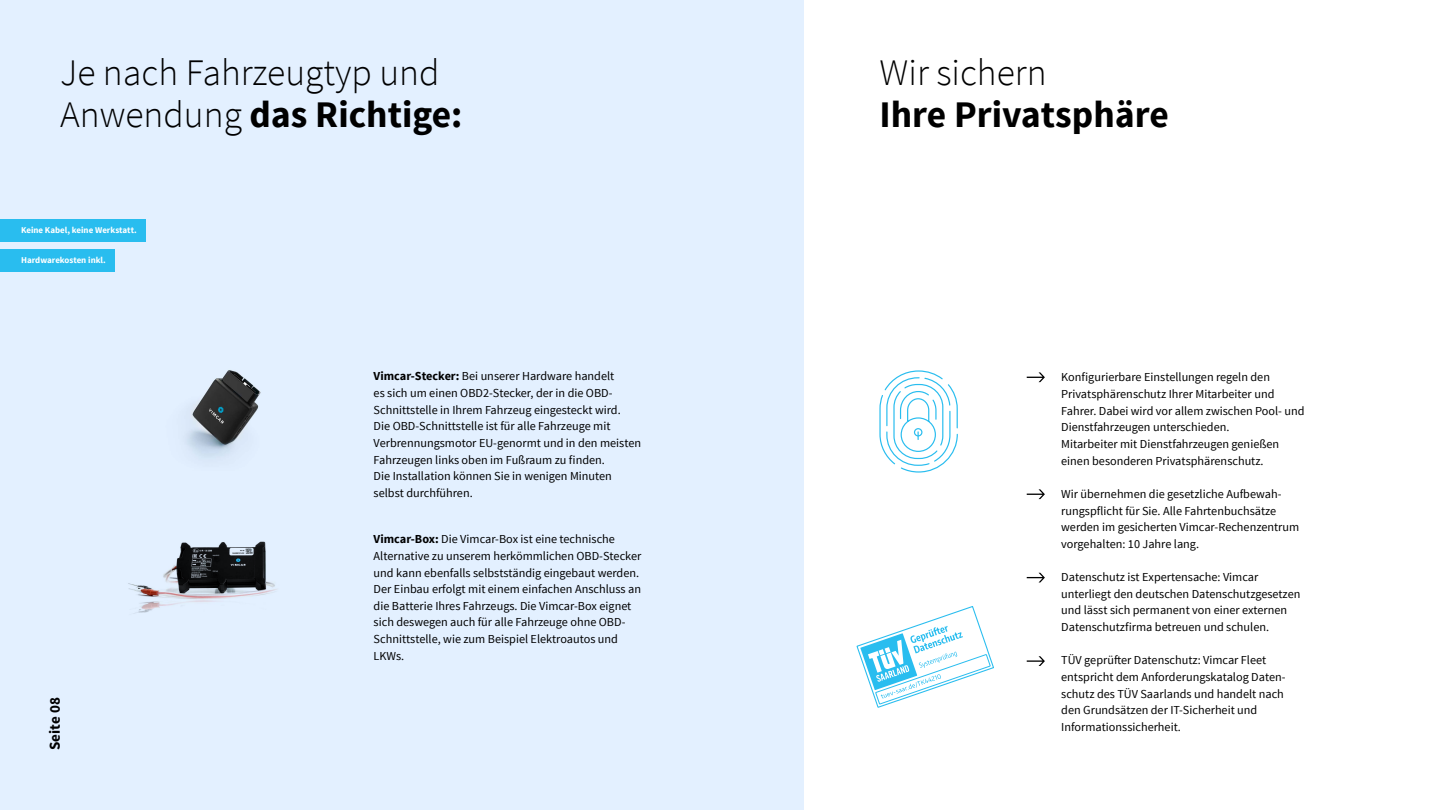
<style>
.page{position:relative;width:1440px;height:810px;background:#fff}
.page>*{position:absolute;margin:0;border:0;box-sizing:border-box;transform-origin:0 0}
.t1{font:300 37.5px/42px "Source Sans Pro";color:#000}
.t2{font:700 37.5px "Source Sans Pro";color:#000}
.t3{font:700 15px "Source Sans Pro";color:#000}
.t4{font:12.23px/16.6px "Source Sans Pro";color:#000}
.t5{font:700 8.85px "Source Sans Pro";color:#fff}
.s1{font-weight:700}
</style>
<div class="page">
<div style="left:0;top:0;width:803px;height:810px;background:#e3f0ff"></div>
<svg style="left:1027px;top:372px;width:18px;height:10px"></svg>
<svg style="left:1027px;top:489px;width:18px;height:10px"></svg>
<svg style="left:1027px;top:573px;width:18px;height:9px"></svg>
<svg style="left:879px;top:370px;width:79px;height:103px"></svg>
<img style="left:185px;top:370px;width:76px;height:90px">
<img style="left:128px;top:541px;width:149px;height:73px">
<div style="left:0;top:220px;width:145px;height:22px;background:#29bdef"></div>
<div style="left:0;top:249px;width:115px;height:22px;background:#29bdef"></div>
<svg style="left:1027px;top:656px;width:18px;height:10px"></svg>
<svg style="left:856px;top:606px;width:138px;height:102px"></svg>
<h1 class="t1" style="left:60px;top:51px;width:404px">Je nach Fahrzeugtyp und<br>Anwendung <span class="s1">das Richtige:</span></h1>
<p class="t5" style="left:21px;top:225px;width:117px">Keine Kabel, keine Werkstatt.</p>
<p class="t5" style="left:21px;top:255px;width:86px">Hardwarekosten inkl.</p>
<p class="t3" style="left:45px;top:750px;width:54px;rotate:-90deg">Seite 08</p>
<p class="t4" style="left:374px;top:368px;width:269px"><span class="s1">Vimcar-Stecker:</span> Bei unserer Hardware handelt<br>es sich um einen OBD2-Stecker, der in die OBD-Schnittstelle in Ihrem Fahrzeug eingesteckt wird.<br>Die OBD-Schnittstelle ist für alle Fahrzeuge mit Verbrennungsmotor EU-genormt und in den meisten Fahrzeugen links oben im Fußraum zu finden.<br>Die Installation können Sie in wenigen Minuten selbst durchführen.</p>
<p class="t4" style="left:374px;top:531px;width:269px"><span class="s1">Vimcar-Box:</span> Die Vimcar-Box ist eine technische Alternative zu unserem herkömmlichen OBD-Stecker und kann ebenfalls selbstständig eingebaut werden.<br>Der Einbau erfolgt mit einem einfachen Anschluss an die Batterie Ihres Fahrzeugs. Die Vimcar-Box eignet sich deswegen auch für alle Fahrzeuge ohne OBD-Schnittstelle, wie zum Beispiel Elektroautos und LKWs.</p>
<h1 class="t1" style="left:880px;top:51px;width:169px">Wir sichern</h1>
<h1 class="t2" style="left:880px;top:90px;width:291px">Ihre Privatsphäre</h1>
<p class="t4" style="left:1061px;top:369px;width:245px">Konfigurierbare Einstellungen regeln den Privatsphärenschutz Ihrer Mitarbeiter und Fahrer. Dabei wird vor allem zwischen Pool- und Dienstfahrzeugen unterschieden.<br>Mitarbeiter mit Dienstfahrzeugen genießen einen besonderen Privatsphärenschutz.</p>
<p class="t4" style="left:1061px;top:486px;width:240px">Wir übernehmen die gesetzliche Aufbewah&shy;rungspflicht für Sie. Alle Fahrtenbuchsätze werden im gesicherten Vimcar-Rechenzentrum vorgehalten: 10 Jahre lang.</p>
<p class="t4" style="left:1061px;top:569px;width:241px">Datenschutz ist Expertensache: Vimcar unterliegt den deutschen Datenschutzgesetzen und lässt sich permanent von einer externen Datenschutzfirma betreuen und schulen.</p>
<p class="t4" style="left:1061px;top:652px;width:226px">TÜV geprüfter Datenschutz: Vimcar Fleet entspricht dem Anforderungskatalog Daten&shy;schutz des TÜV Saarlands und handelt nach den Grundsätzen der IT-Sicherheit und Informationssicherheit.</p>
</div>
